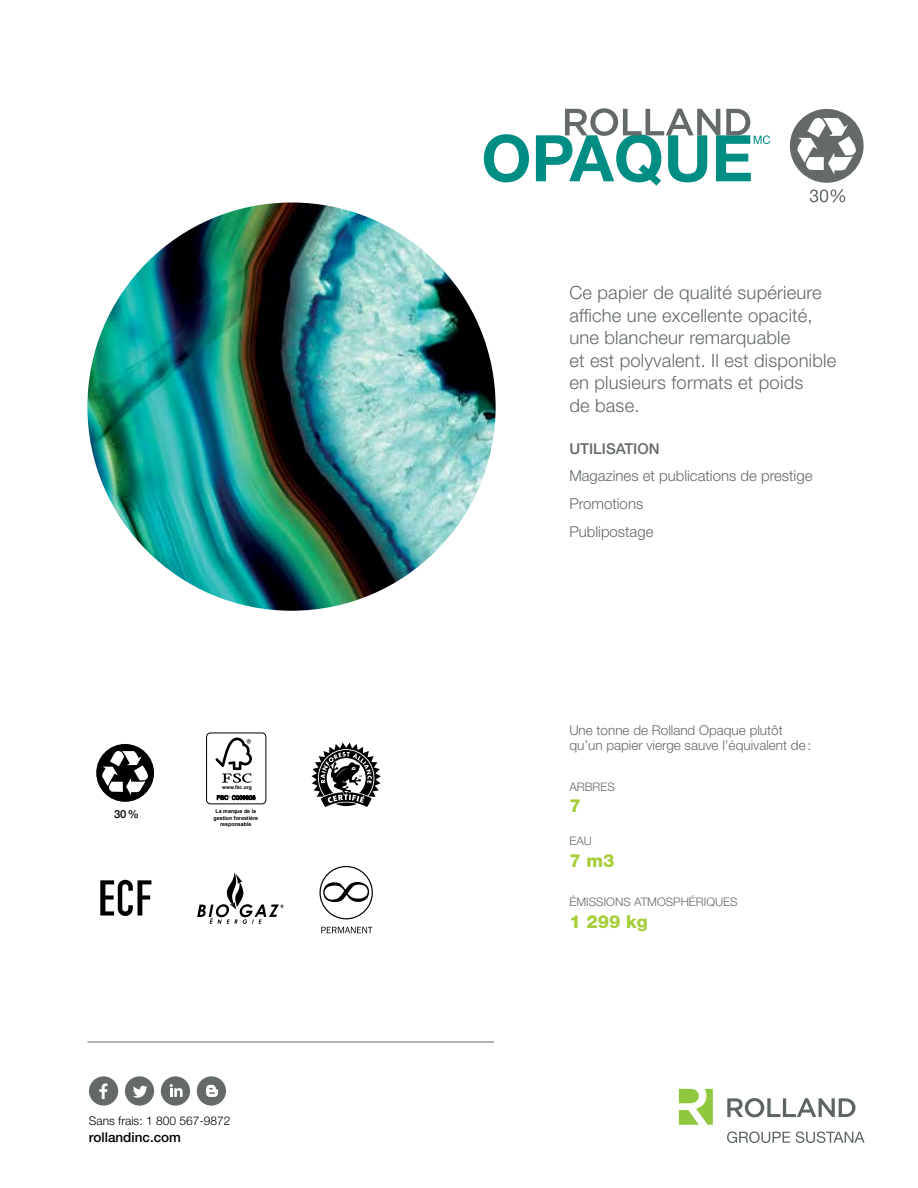
<style>
.page{position:relative;width:918px;height:1188px;background:#fff}
.page>*{position:absolute;margin:0;border:0;box-sizing:border-box;transform-origin:0 0}
.t1{font:300 18.45px/22.5px "Helvetica Neue LT Std";letter-spacing:.01em;color:#636a69}
.t2{font:800 18px "Helvetica Neue LT Std";color:#a6ce39}
.t3{font:300 15px/27.8px "Helvetica Neue LT Std";color:#636a69}
.t4{font:500 15px "Helvetica Neue LT Std";color:#636a69}
.t5{font:300 13.5px/15px "Helvetica Neue LT Std";color:#636a69}
.t6{font:500 13.5px "Helvetica Neue LT Std";color:#000}
.t7{font:300 12px "Helvetica Neue LT Std";color:#000}
.t8{font:300 11.85px "Helvetica Neue LT Std";color:#636a69}
.t9{font:500 11.25px "Helvetica Neue LT Std";color:#000}
.t10{font:700 5.4px/6.4px "Arial";color:#000;text-align:center}
.t11{font:700 5.1px "Arial";color:#000}
</style>
<div class="page">
<div style="left:89px;top:1076px;width:29px;height:30px;background:#636a69;border-radius:50%"></div>
<div style="left:125px;top:1076px;width:29px;height:30px;background:#636a69;border-radius:50%"></div>
<div style="left:161px;top:1076px;width:29px;height:30px;background:#636a69;border-radius:50%"></div>
<svg style="left:99px;top:1083px;width:8px;height:16px"></svg>
<svg style="left:133px;top:1086px;width:15px;height:12px"></svg>
<svg style="left:170px;top:1084px;width:13px;height:13px"></svg>
<div style="left:197px;top:1076px;width:29px;height:30px;background:#636a69;border-radius:50%"></div>
<svg style="left:206px;top:1085px;width:12px;height:12px"></svg>
<hr style="left:87px;top:1042px;width:407px;height:1px;background:#636a69">
<img style="left:87px;top:202px;width:409px;height:409px;border-radius:204px">
<svg style="left:197px;top:872px;width:87px;height:52px"></svg>
<svg style="left:321px;top:927px;width:51px;height:6px"></svg>
<div style="left:319px;top:866px;width:54px;height:53px;border:1px solid #000;border-radius:50%"></div>
<svg style="left:323px;top:881px;width:46px;height:22px"></svg>
<div style="left:206px;top:733px;width:60px;height:71px;border:1px solid #000;border-radius:4px"></div>
<svg style="left:217px;top:795px;width:38px;height:5px"></svg>
<svg style="left:215px;top:738px;width:37px;height:45px"></svg>
<svg style="left:311px;top:742px;width:70px;height:65px"></svg>
<svg style="left:96px;top:744px;width:58px;height:58px"></svg>
<svg style="left:727px;top:1098px;width:128px;height:19px"></svg>
<svg style="left:679px;top:1089px;width:34px;height:36px"></svg>
<svg style="left:727px;top:1131px;width:63px;height:12px"></svg>
<svg style="left:796px;top:1131px;width:69px;height:12px"></svg>
<svg style="left:484px;top:134px;width:45px;height:48px"></svg>
<svg style="left:810px;top:189px;width:35px;height:14px"></svg>
<svg style="left:790px;top:109px;width:74px;height:74px"></svg>
<svg style="left:536px;top:108px;width:234px;height:78px"></svg>
<svg style="left:100px;top:880px;width:51px;height:36px"></svg>
<p class="t9" style="left:114px;top:808px;width:27px">30%</p>
<p class="t11" style="left:222px;top:784px;width:31px">www.fsc.org</p>
<p class="t10" style="left:214px;top:808px;width:46px">La marque de la gestion forestière responsable</p>
<p class="t7" style="left:89px;top:1113px;width:143px">Sans frais: 1 800 567-9872</p>
<p class="t6" style="left:89px;top:1130px;width:94px">rollandinc.com</p>
<p class="t1" style="left:569px;top:281px;width:268px">Ce papier de qualité supérieure affiche une excellente opacité, une blancheur remarquable<br>et est polyvalent. Il est disponible en plusieurs formats et poids<br>de base.</p>
<p class="t4" style="left:569px;top:439px;width:92px">UTILISATION</p>
<p class="t3" style="left:569px;top:462px;width:245px">Magazines et publications de prestige<br>Promotions<br>Publipostage</p>
<p class="t5" style="left:569px;top:722px;width:243px">Une tonne de Rolland Opaque plutôt qu’un papier vierge sauve l’équivalent de:</p>
<p class="t8" style="left:569px;top:779px;width:47px">ARBRES</p>
<p class="t2" style="left:569px;top:795px;width:13px">7</p>
<p class="t8" style="left:569px;top:833px;width:24px">EAU</p>
<p class="t2" style="left:569px;top:849px;width:47px">7 m3</p>
<p class="t8" style="left:569px;top:895px;width:170px">ÉMISSIONS ATMOSPHÉRIQUES</p>
<p class="t2" style="left:569px;top:911px;width:80px">1 299 kg</p>
</div>
